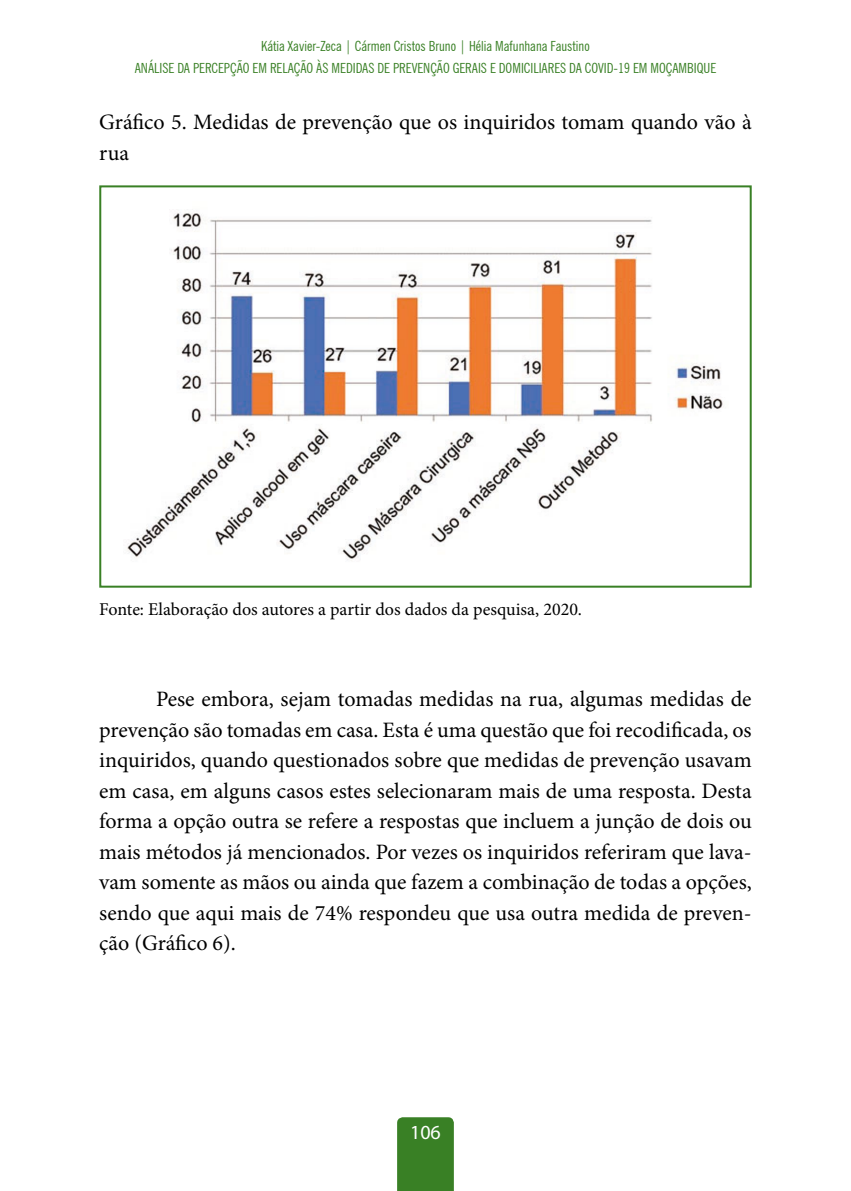
<style>
.page{position:relative;width:851px;height:1191px;background:#fff}
.page>*{position:absolute;margin:0;border:0;box-sizing:border-box;transform-origin:0 0}
.t1{font:22px/30.4px "Minion Pro";color:#000}
.t2{font:20px "Myriad Pro";color:#fff}
.t3{font:18px "Minion Pro";color:#000}
.t4{font:condensed 14px/22.4px "News Gothic BT";color:#398025;text-align:center}
</style>
<div class="page">
<div style="left:397px;top:1117px;width:57px;height:74px;background:#398025"></div>
<img style="left:127px;top:212px;width:596px;height:349px">
<div style="left:99px;top:185px;width:652px;height:402px;border:2px solid #398025"></div>
<p class="t4" style="left:135px;top:34px;width:583px">Kátia Xavier-Zeca | Cármen Cristos Bruno | Hélia Mafunhana Faustino<br>ANÁLISE DA PERCEPÇÃO EM RELAÇÃO ÀS MEDIDAS DE PREVENÇÃO GERAIS E DOMICILIARES DA COVID-19 EM MOÇAMBIQUE</p>
<p class="t1" style="left:99px;top:107px;width:654px">Gráfico 5. Medidas de prevenção que os inquiridos tomam quando vão à rua</p>
<p class="t3" style="left:99px;top:597px;width:484px">Fonte: Elaboração dos autores a partir dos dados da pesquisa, 2020.</p>
<p class="t1" style="left:99px;top:684px;width:654px;text-align:justify;text-indent:57px">Pese embora, sejam tomadas medidas na rua, algumas medidas de prevenção são tomadas em casa. Esta é uma questão que foi recodificada, os inquiridos, quando questionados sobre que medidas de prevenção usavam em casa, em alguns casos estes selecionaram mais de uma resposta. Desta forma a opção outra se refere a respostas que incluem a junção de dois ou mais métodos já mencionados. Por vezes os inquiridos referiram que lava&shy;vam somente as mãos ou ainda que fazem a combinação de todas a opções, sendo que aqui mais de 74% respondeu que usa outra medida de preven&shy;ção (Gráfico 6).</p>
<p class="t2" style="left:410px;top:1119px;width:32px">106</p>
</div>
